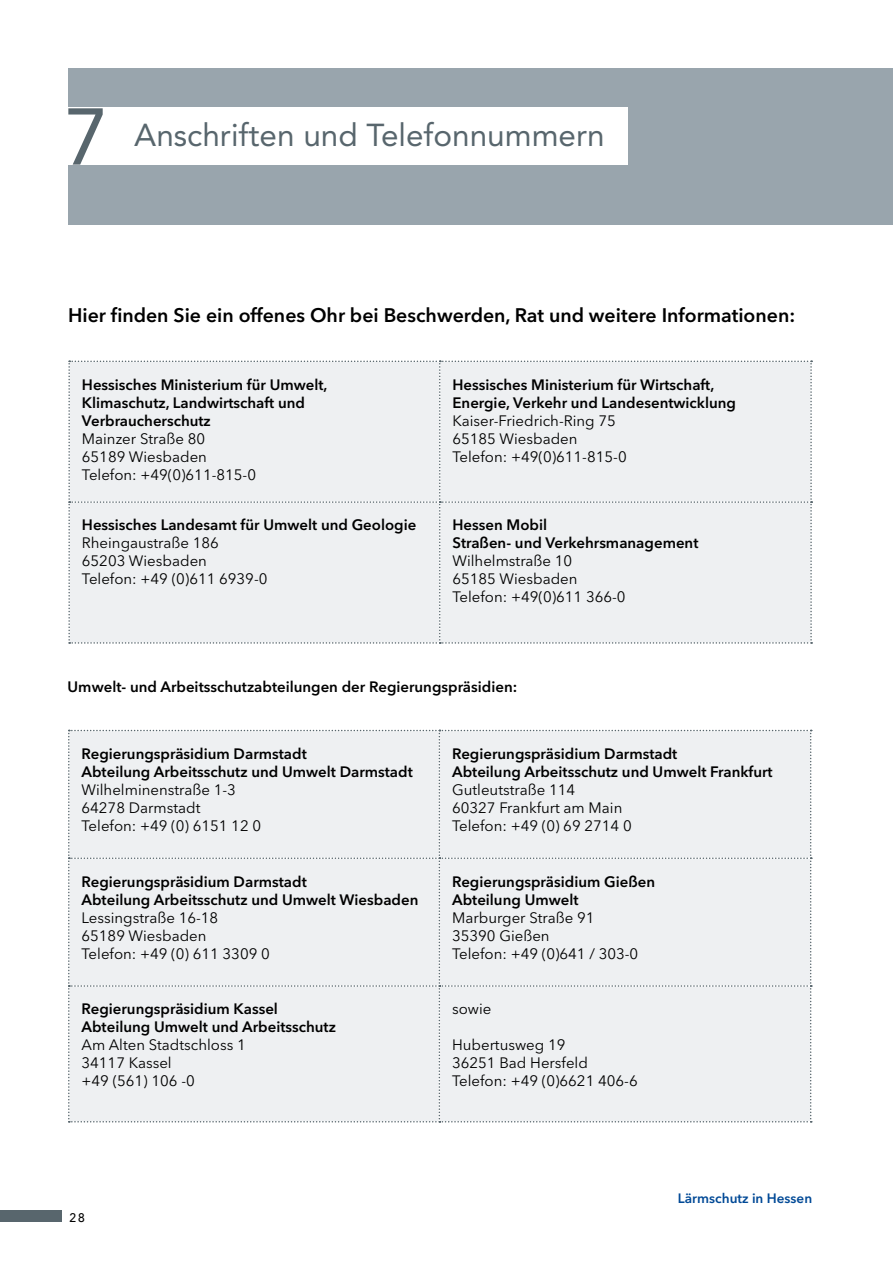
<style>
.page{position:relative;width:893px;height:1263px;background:#fff}
.page>*{position:absolute;margin:0;border:0;box-sizing:border-box;transform-origin:0 0}
.t1{font:79.5px "Avenir";color:#58666d}
.t2{font:31.5px "Avenir";color:#58666d}
.t3{font:600 19.5px "Avenir Next LT Pro";color:#000}
.t4{font:16.5px "Avenir Next LT Pro";color:#000}
.t5{font:600 15px/18px "Avenir Next LT Pro";color:#000}
.t6{font:15px "Avenir Next LT Pro";color:#000}
.t7{font:600 13.5px "Avenir Next LT Pro";color:#004996}
</style>
<div class="page">
<div style="left:0;top:1211px;width:62px;height:11px;background:#58666d"></div>
<div style="left:68px;top:68px;width:825px;height:156px;background:#99a5ad"></div>
<div style="left:57px;top:108px;width:571px;height:57px;background:#fff"></div>
<div style="left:68px;top:361px;width:744px;height:283px;background:#eef0f2"></div>
<div style="left:68px;top:730px;width:744px;height:392px;background:#eef0f2"></div>
<h1 class="t1" style="left:65px;top:91px;width:46px">7</h1>
<h1 class="t2" style="left:134px;top:116px;width:472px">Anschriften und Telefonnummern</h1>
<p class="t3" style="left:68px;top:303px;width:729px">Hier finden Sie ein offenes Ohr bei Beschwerden, Rat und weitere Informationen:</p>
<h2 class="t5" style="left:82px;top:375px;width:247px">Hessisches Ministerium für Umwelt,<br>Klimaschutz, Landwirtschaft und<br>Verbraucherschutz</h2>
<p class="t6" style="left:82px;top:429px;width:125px">Mainzer Straße 80</p>
<p class="t6" style="left:82px;top:447px;width:127px">65189 Wiesbaden</p>
<p class="t6" style="left:82px;top:465px;width:176px">Telefon: +49(0)611-815-0</p>
<h2 class="t5" style="left:82px;top:516px;width:336px">Hessisches Landesamt für Umwelt und Geologie</h2>
<p class="t6" style="left:82px;top:534px;width:139px">Rheingaustraße 186</p>
<p class="t6" style="left:82px;top:552px;width:127px">65203 Wiesbaden</p>
<p class="t6" style="left:82px;top:570px;width:187px">Telefon: +49 (0)611 6939-0</p>
<h2 class="t5" style="left:452px;top:375px;width:285px">Hessisches Ministerium für Wirtschaft,<br>Energie, Verkehr und Landesentwicklung</h2>
<p class="t6" style="left:452px;top:411px;width:165px">Kaiser-Friedrich-Ring 75</p>
<p class="t6" style="left:452px;top:429px;width:127px">65185 Wiesbaden</p>
<p class="t6" style="left:452px;top:447px;width:176px">Telefon: +49(0)611-815-0</p>
<h2 class="t5" style="left:452px;top:516px;width:247px">Hessen Mobil<br>Straßen- und Verkehrsmanagement</h2>
<p class="t6" style="left:452px;top:552px;width:121px">Wilhelmstraße 10</p>
<p class="t6" style="left:452px;top:570px;width:127px">65185 Wiesbaden</p>
<p class="t6" style="left:452px;top:588px;width:175px">Telefon: +49(0)611 366-0</p>
<h2 class="t5" style="left:68px;top:678px;width:451px">Umwelt- und Arbeitsschutzabteilungen der Regierungspräsidien:</h2>
<h3 class="t5" style="left:82px;top:744px;width:333px">Regierungspräsidium Darmstadt<br>Abteilung Arbeitsschutz und Umwelt Darmstadt</h3>
<p class="t6" style="left:82px;top:781px;width:156px">Wilhelminenstraße 1-3</p>
<p class="t6" style="left:82px;top:799px;width:120px">64278 Darmstadt</p>
<p class="t6" style="left:82px;top:817px;width:181px">Telefon: +49 (0) 6151 12 0</p>
<h3 class="t5" style="left:82px;top:872px;width:338px">Regierungspräsidium Darmstadt<br>Abteilung Arbeitsschutz und Umwelt Wiesbaden</h3>
<p class="t6" style="left:82px;top:908px;width:138px">Lessingstraße 16-18</p>
<p class="t6" style="left:82px;top:926px;width:127px">65189 Wiesbaden</p>
<p class="t6" style="left:82px;top:944px;width:190px">Telefon: +49 (0) 611 3309 0</p>
<h3 class="t5" style="left:82px;top:1000px;width:256px">Regierungspräsidium Kassel<br>Abteilung Umwelt und Arbeitsschutz</h3>
<p class="t6" style="left:82px;top:1054px;width:92px">34117 Kassel</p>
<p class="t6" style="left:82px;top:1072px;width:115px">+49 (561) 106 -0</p>
<p class="t6" style="left:82px;top:1036px;width:166px">Am Alten Stadtschloss 1</p>
<h3 class="t5" style="left:452px;top:744px;width:322px">Regierungspräsidium Darmstadt<br>Abteilung Arbeitsschutz und Umwelt Frankfurt</h3>
<p class="t6" style="left:452px;top:781px;width:125px">Gutleutstraße 114</p>
<p class="t6" style="left:452px;top:799px;width:172px">60327 Frankfurt am Main</p>
<p class="t6" style="left:452px;top:817px;width:181px">Telefon: +49 (0) 69 2714 0</p>
<h3 class="t5" style="left:452px;top:872px;width:205px">Regierungspräsidium Gießen<br>Abteilung Umwelt</h3>
<p class="t6" style="left:452px;top:908px;width:144px">Marburger Straße 91</p>
<p class="t6" style="left:452px;top:926px;width:99px">35390 Gießen</p>
<p class="t6" style="left:452px;top:944px;width:188px">Telefon: +49 (0)641 / 303-0</p>
<p class="t6" style="left:452px;top:1000px;width:41px">sowie</p>
<p class="t6" style="left:452px;top:1036px;width:115px">Hubertusweg 19</p>
<p class="t6" style="left:452px;top:1054px;width:137px">36251 Bad Hersfeld</p>
<p class="t6" style="left:452px;top:1072px;width:187px">Telefon: +49 (0)6621 406-6</p>
<p class="t4" style="left:69px;top:1207px;width:18px">28</p>
<p class="t7" style="left:678px;top:1190px;width:136px">Lärmschutz in Hessen</p>
</div>
